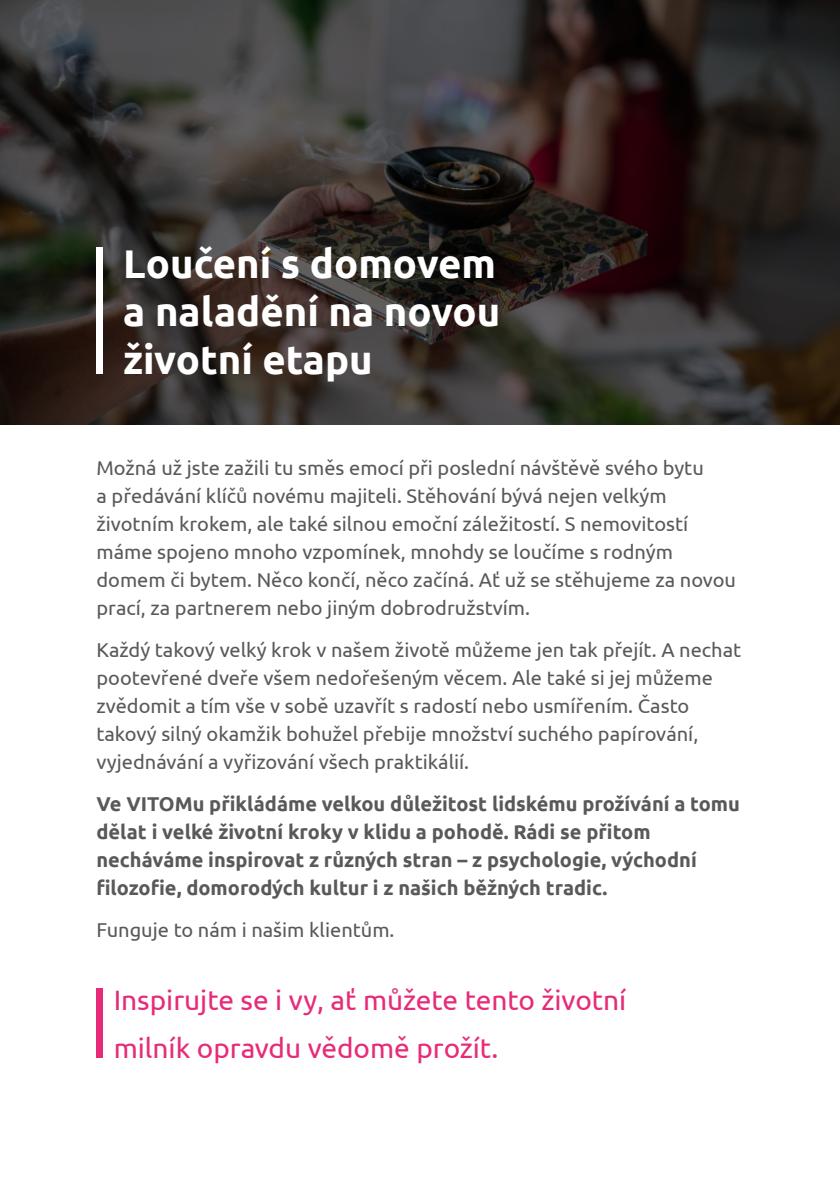
<style>
.page{position:relative;width:840px;height:1191px;background:#fff}
.page>*{position:absolute;margin:0;border:0;box-sizing:border-box;transform-origin:0 0}
.t1{font:700 40px/48px "Ubuntu";color:#fff;text-align:justify}
.t2{font:28px/48px "Ubuntu";color:#e72b78}
.t3{font:20px/28px "Ubuntu";color:#585958}
.t4{font:700 20px/28px "Ubuntu";color:#585958}
</style>
<div class="page">
<div style="left:96px;top:988px;width:7px;height:69px;background:#e72b78"></div>
<div style="left:0;top:0;width:839px;height:424px;background:#5d5d5d;opacity:.9"></div>
<div style="left:96px;top:247px;width:7px;height:127px;background:#fff"></div>
<h1 class="t1" style="left:123px;top:242px;width:378px">Loučení s domovem a naladění na novou životní etapu</h1>
<p class="t3" style="left:96px;top:454px;width:640px">Možná už jste zažili tu směs emocí při poslední návštěvě svého bytu<br>a předávání klíčů novému majiteli. Stěhování bývá nejen velkým životním krokem, ale také silnou emoční záležitostí. S nemovitostí máme spojeno mnoho vzpomínek, mnohdy se loučíme s rodným domem či bytem. Něco končí, něco začíná. Ať už se stěhujeme za novou prací, za partnerem nebo jiným dobrodružstvím.</p>
<p class="t3" style="left:96px;top:636px;width:645px">Každý takový velký krok v našem životě můžeme jen tak přejít. A nechat pootevřené dveře všem nedořešeným věcem. Ale také si jej můžeme zvědomit a tím vše v sobě uzavřít s radostí nebo usmířením. Často takový silný okamžik bohužel přebije množství suchého papírování, vyjednávání a vyřizování všech praktikálií.</p>
<p class="t4" style="left:96px;top:790px;width:644px">Ve VITOMu přikládáme velkou důležitost lidskému prožívání a tomu dělat i velké životní kroky v klidu a pohodě. Rádi se přitom necháváme inspirovat z různých stran – z psychologie, východní filozofie, domorodých kultur i z našich běžných tradic.</p>
<p class="t3" style="left:96px;top:916px;width:299px">Funguje to nám i našim klientům.</p>
<h2 class="t2" style="left:114px;top:977px;width:514px">Inspirujte se i vy, ať můžete tento životní milník opravdu vědomě prožít.</h2>
</div>
